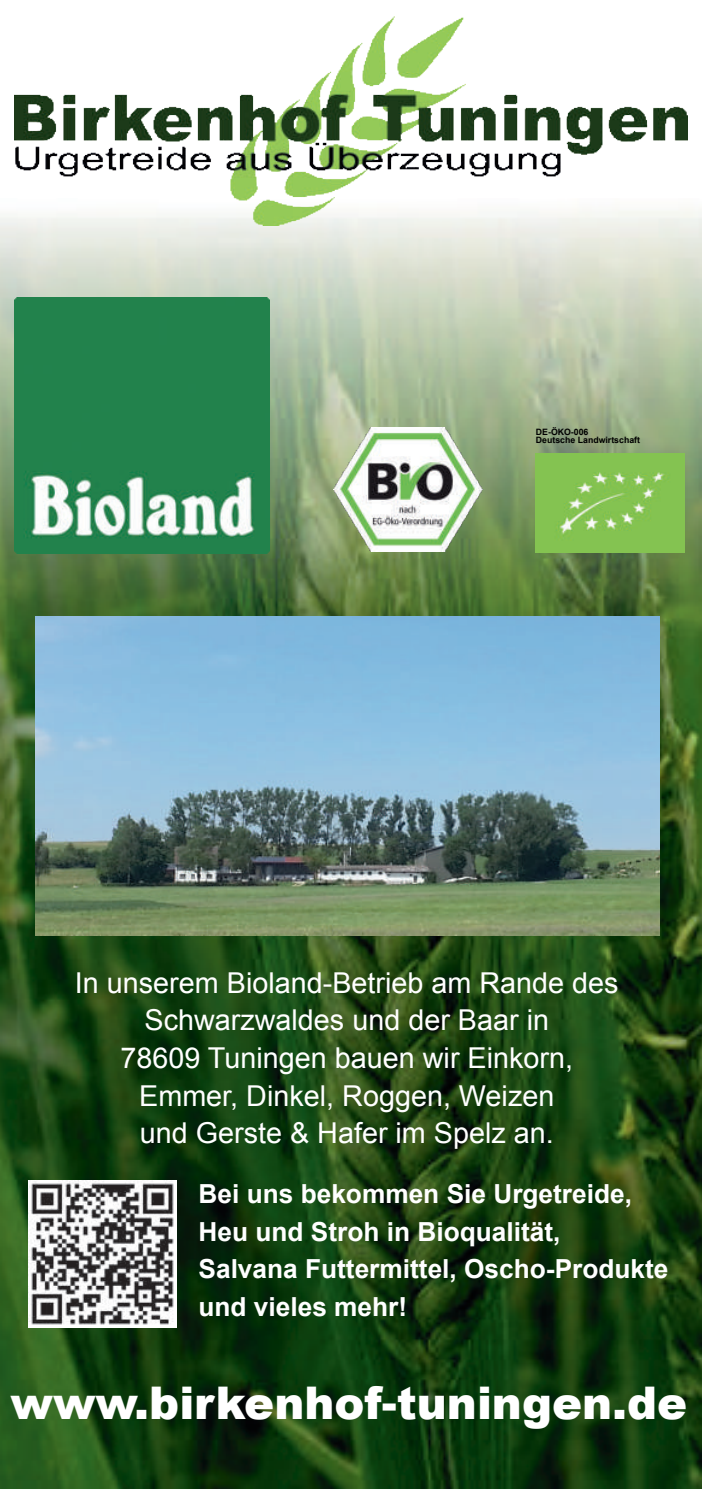
<style>
.page{position:relative;width:702px;height:1489px;background:#fff}
.page>*{position:absolute;margin:0;border:0;box-sizing:border-box;transform-origin:0 0}
.t1{font:900 45px "Arial";color:#fff}
.t2{font:28.75px/37.5px "Arial";color:#fff;text-align:center}
.t3{font:700 26.25px/37.5px "Arial";color:#fff}
.t4{font:700 8.75px/7.5px "Arial";color:#000}
</style>
<div class="page">
<img style="left:0;top:208px;width:702px;height:1280px">
<img style="left:14px;top:16px;width:673px;height:209px">
<img style="left:14px;top:298px;width:255px;height:255px">
<img style="left:333px;top:427px;width:149px;height:124px">
<img style="left:535px;top:454px;width:149px;height:99px">
<img style="left:35px;top:617px;width:624px;height:318px">
<img style="left:28px;top:1180px;width:148px;height:147px">
<p class="t4" style="left:536px;top:428px;width:106px">DE-ÖKO-006<br>Deutsche Landwirtschaft</p>
<p class="t2" style="left:75px;top:964px;width:545px">In unserem Bioland-Betrieb am Rande des<br>Schwarzwaldes und der Baar in<br>78609 Tuningen bauen wir Einkorn,<br>Emmer, Dinkel, Roggen, Weizen<br>und Gerste &amp; Hafer im Spelz an.</p>
<p class="t3" style="left:198px;top:1175px;width:471px">Bei uns bekommen Sie Urgetreide,<br>Heu und Stroh in Bioqualität,<br>Salvana Futtermittel, Oscho-Produkte und vieles mehr!</p>
<h1 class="t1" style="left:11px;top:1369px;width:678px">www.birkenhof-tuningen.de</h1>
</div>
